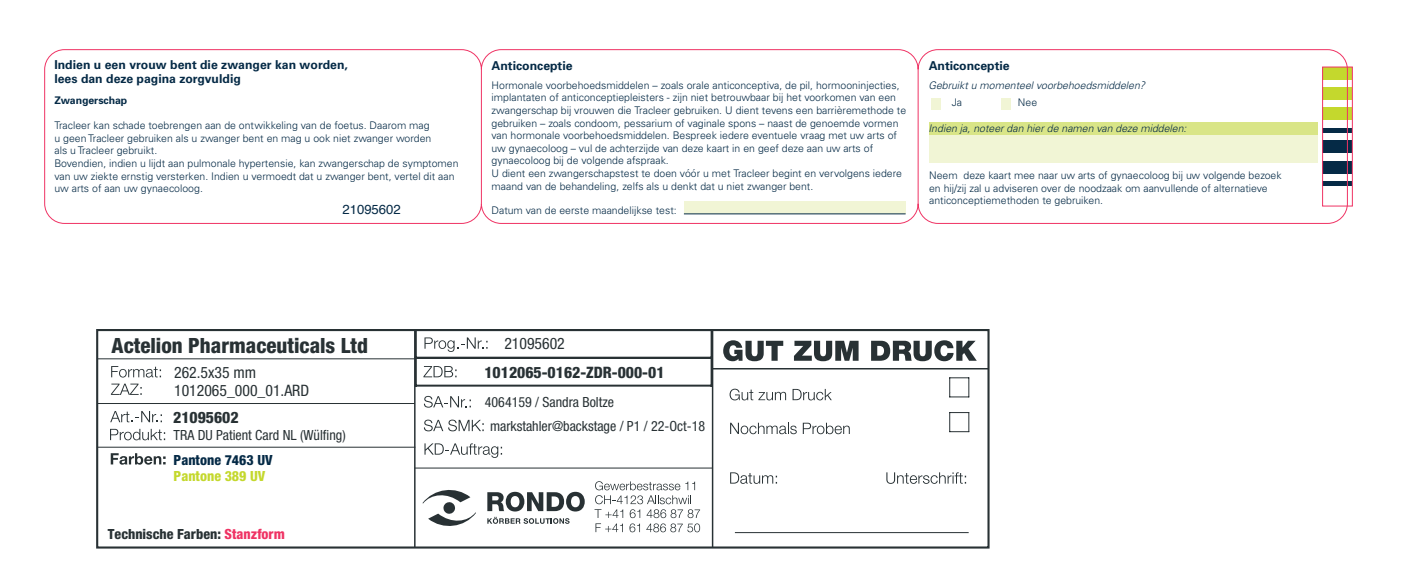
<style>
.page{position:relative;width:1402px;height:571px;background:#fff}
.page>*{position:absolute;margin:0;border:0;box-sizing:border-box;transform-origin:0 0}
.t1{font:800 condensed 21px "Helvetica Neue LT Pro";color:#283134}
.t2{font:condensed 15.75px "Helvetica Neue LT Pro";color:#283134}
.t3{font:800 condensed 15.75px "Helvetica Neue LT Pro";color:#283134}
.t4{font:condensed 14px "Helvetica Neue LT Pro";color:#283134}
.t5{font:800 condensed 14px "Helvetica Neue LT Pro";color:#283134}
.t6{font:800 condensed 14px "Helvetica Neue LT Pro";color:#052a46}
.t7{font:800 condensed 14px "Helvetica Neue LT Pro";color:#c4d82d}
.t8{font:13.12px "Helvetica";color:#052a46}
.t9{font:700 12.25px/14.7px "Univers CE";color:#052a46}
.t10{font:700 12.25px "Univers";color:#052a46}
.t11{font:300 10.5px/12.6px "Univers CE";color:#052a46}
.t12{font:italic 300 10.5px "Univers CE";color:#052a46}
.t13{font:700 10.5px "Univers";color:#052a46}
.s1{color:#ef3364}
</style>
<div class="page">
<svg style="left:594px;top:481px;width:106px;height:51px"></svg>
<svg style="left:111px;top:453px;width:55px;height:11px"></svg>
<svg style="left:424px;top:337px;width:63px;height:15px"></svg>
<svg style="left:423px;top:366px;width:33px;height:11px"></svg>
<svg style="left:424px;top:396px;width:47px;height:11px"></svg>
<svg style="left:424px;top:419px;width:60px;height:12px"></svg>
<svg style="left:424px;top:443px;width:78px;height:14px"></svg>
<svg style="left:729px;top:388px;width:57px;height:12px"></svg>
<svg style="left:792px;top:389px;width:39px;height:11px"></svg>
<svg style="left:730px;top:422px;width:66px;height:12px"></svg>
<svg style="left:802px;top:422px;width:47px;height:12px"></svg>
<svg style="left:730px;top:472px;width:47px;height:11px"></svg>
<svg style="left:886px;top:472px;width:80px;height:11px"></svg>
<svg style="left:723px;top:340px;width:60px;height:21px"></svg>
<svg style="left:794px;top:340px;width:64px;height:21px"></svg>
<svg style="left:871px;top:340px;width:105px;height:21px"></svg>
<svg style="left:111px;top:366px;width:50px;height:11px"></svg>
<svg style="left:111px;top:383px;width:31px;height:12px"></svg>
<svg style="left:110px;top:411px;width:52px;height:11px"></svg>
<svg style="left:422px;top:490px;width:54px;height:36px"></svg>
<svg style="left:487px;top:491px;width:97px;height:32px"></svg>
<hr style="left:414px;top:330px;width:1px;height:217px;background:#283134">
<hr style="left:415px;top:357px;width:2px;height:29px;background:#283134">
<hr style="left:415px;top:384px;width:297px;height:2px;background:#283134">
<hr style="left:710px;top:357px;width:2px;height:29px;background:#283134">
<hr style="left:415px;top:330px;width:2px;height:28px;background:#283134">
<hr style="left:415px;top:357px;width:297px;height:2px;background:#283134">
<hr style="left:710px;top:330px;width:2px;height:28px;background:#283134">
<hr style="left:712px;top:330px;width:1px;height:217px;background:#283134">
<hr style="left:415px;top:467px;width:297px;height:1px;background:#283134">
<hr style="left:97px;top:403px;width:318px;height:1px;background:#283134">
<hr style="left:97px;top:358px;width:318px;height:1px;background:#283134">
<hr style="left:712px;top:368px;width:276px;height:1px;background:#283134">
<svg style="left:949px;top:412px;width:20px;height:20px"></svg>
<svg style="left:949px;top:377px;width:20px;height:20px"></svg>
<hr style="left:735px;top:532px;width:233px;height:1px;background:#283134">
<hr style="left:98px;top:446px;width:317px;height:1px;background:#283134">
<div style="left:96px;top:329px;width:893px;height:219px;border:2px solid #283134"></div>
<svg style="left:110px;top:428px;width:55px;height:12px"></svg>
<svg style="left:1347px;top:181px;width:3px;height:5px"></svg>
<svg style="left:1347px;top:161px;width:3px;height:12px"></svg>
<svg style="left:1347px;top:140px;width:3px;height:13px"></svg>
<svg style="left:1347px;top:128px;width:3px;height:4px"></svg>
<svg style="left:1347px;top:108px;width:3px;height:12px"></svg>
<svg style="left:1347px;top:87px;width:3px;height:13px"></svg>
<svg style="left:1347px;top:69px;width:3px;height:10px"></svg>
<svg style="left:44px;top:49px;width:1303px;height:175px"></svg>
<div style="left:1322px;top:67px;width:30px;height:139px;border:1px solid #ef3364"></div>
<p class="t9" style="left:54px;top:57px;width:295px">Indien u een vrouw bent die zwanger kan worden, lees dan deze pagina zorgvuldig</p>
<p class="t13" style="left:54px;top:94px;width:74px">Zwangerschap</p>
<p class="t11" style="left:54px;top:119px;width:405px">Tracleer kan schade toebrengen aan de ontwikkeling van de foetus. Daarom mag<br>u geen Tracleer gebruiken als u zwanger bent en mag u ook niet zwanger worden<br>als u Tracleer gebruikt.<br>Bovendien, indien u lijdt aan pulmonale hypertensie, kan zwangerschap de symptomen van uw ziekte ernstig versterken. Indien u vermoedt dat u zwanger bent, vertel dit aan uw arts of aan uw gynaecoloog.</p>
<p class="t8" style="left:342px;top:199px;width:60px">21095602</p>
<p class="t10" style="left:491px;top:58px;width:82px">Anticonceptie</p>
<p class="t11" style="left:491px;top:79px;width:416px">Hormonale voorbehoedsmiddelen – zoals orale anticonceptiva, de pil, hormooninjecties, implantaten of anticonceptiepleisters - zijn niet betrouwbaar bij het voorkomen van een zwangerschap bij vrouwen die Tracleer gebruiken. U dient tevens een barrièremethode te gebruiken – zoals condoom, pessarium of vaginale spons – naast de genoemde vormen van hormonale voorbehoedsmiddelen. Bespreek iedere eventuele vraag met uw arts of uw gynaecoloog – vul de achterzijde van deze kaart in en geef deze aan uw arts of gynaecoloog bij de volgende afspraak.<br>U dient een zwangerschapstest te doen vóór u met Tracleer begint en vervolgens iedere maand van de behandeling, zelfs als u denkt dat u niet zwanger bent.</p>
<p class="t11" style="left:491px;top:204px;width:187px">Datum van de eerste maandelijkse test:</p>
<p class="t10" style="left:928px;top:58px;width:82px">Anticonceptie</p>
<p class="t12" style="left:928px;top:79px;width:218px">Gebruikt u momenteel voorbehoedsmiddelen?</p>
<p class="t11" style="left:951px;top:96px;width:12px">Ja</p>
<p class="t11" style="left:1017px;top:96px;width:21px">Nee</p>
<p class="t12" style="left:928px;top:122px;width:260px">Indien ja, noteer dan hier de namen van deze middelen:</p>
<p class="t11" style="left:929px;top:169px;width:354px">Neem deze kaart mee naar uw arts of gynaecoloog bij uw volgende bezoek en hij/zij zal u adviseren over de noodzaak om aanvullende of alternatieve anticonceptiemethoden te gebruiken.</p>
<h1 class="t1" style="left:112px;top:332px;width:258px">Actelion Pharmaceuticals Ltd</h1>
<h2 class="t2" style="left:174px;top:363px;width:84px">262.5x35 mm</h2>
<h2 class="t2" style="left:174px;top:381px;width:137px">1012065_000_01.ARD</h2>
<h2 class="t3" style="left:173px;top:407px;width:67px">21095602</h2>
<h3 class="t4" style="left:174px;top:427px;width:174px">TRA DU Patient Card NL (Wülfing)</h3>
<h3 class="t6" style="left:174px;top:450px;width:101px">Pantone 7463 UV</h3>
<h3 class="t7" style="left:174px;top:467px;width:93px">Pantone 389 UV</h3>
<h3 class="t5" style="left:108px;top:525px;width:178px">Technische Farben: <span class="s1">Stanzform</span></h3>
<h2 class="t2" style="left:504px;top:334px;width:62px">21095602</h2>
<h2 class="t3" style="left:484px;top:362px;width:182px">1012065-0162-ZDR-000-01</h2>
<h3 class="t4" style="left:485px;top:394px;width:131px">4064159 / Sandra Boltze</h3>
<h3 class="t4" style="left:490px;top:417px;width:217px">markstahler@backstage / P1 / 22-Oct-18</h3>
</div>
